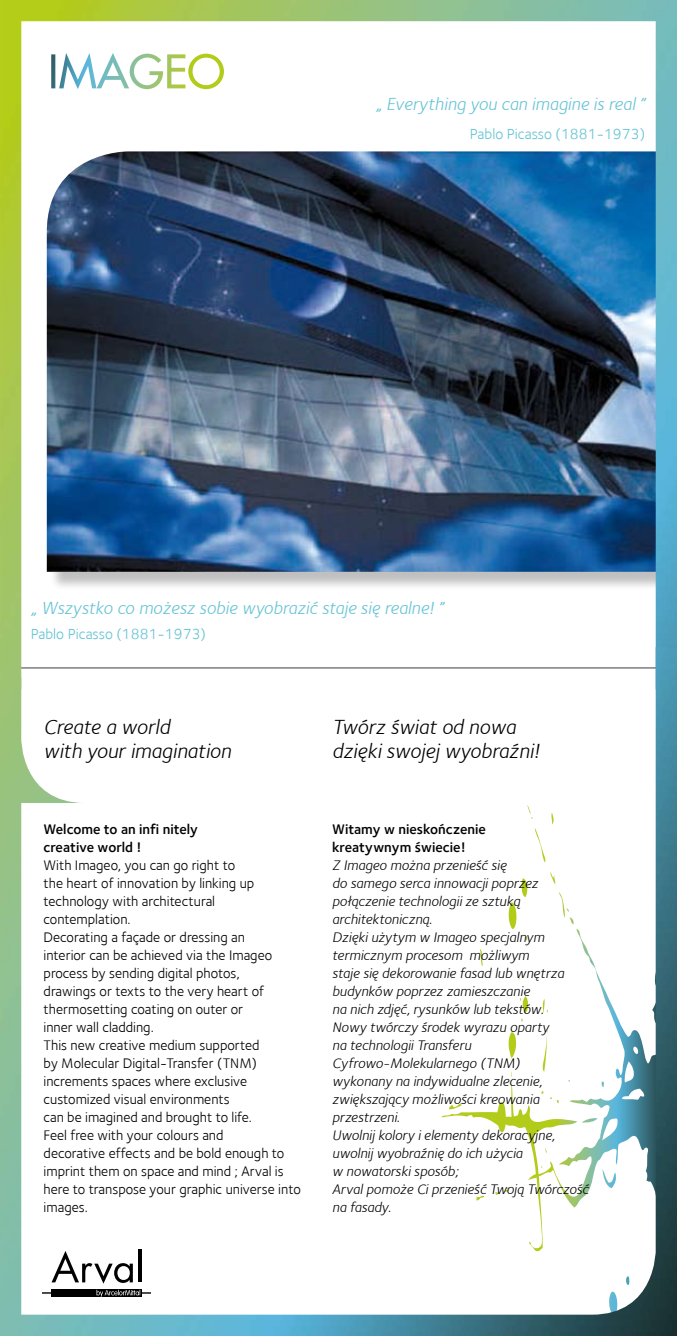
<style>
.page{position:relative;width:677px;height:1336px;background:#fff}
.page>*{position:absolute;margin:0;border:0;box-sizing:border-box;transform-origin:0 0}
.t1{font:21px/24px "Foundry Sterling Book Italic CE";color:#000}
.t2{font:18px "Foundry Sterling Book Italic CE";color:#64c3d5}
.t3{font:15px "Foundry Sterling Book CE";color:#64c3d5}
.t4{font:14.25px/18px "Foundry Sterling Book CE";color:#000}
.t5{font:14.25px/18px "Foundry Sterling Book Italic CE";color:#000}
.t6{font:14.25px/18px "Foundry Sterling Demi CE";color:#000}
</style>
<div class="page">
<img style="left:0;top:0;width:676px;height:646px">
<img style="left:0;top:646px;width:676px;height:689px">
<img style="left:51px;top:54px;width:4px;height:34px">
<img style="left:59px;top:53px;width:104px;height:36px">
<img style="left:167px;top:54px;width:18px;height:34px">
<img style="left:188px;top:54px;width:36px;height:35px">
<hr style="left:43px;top:1291px;width:108px;height:2px;background:#000">
<div style="left:51px;top:1288px;width:91px;height:7px;background:#000"></div>
<svg style="left:52px;top:1250px;width:81px;height:33px"></svg>
<hr style="left:138px;top:1249px;width:4px;height:33px;background:#000">
<svg style="left:96px;top:1289px;width:44px;height:7px"></svg>
<p class="t2" style="left:375px;top:93px;width:270px">„ Everything you can imagine is real ”</p>
<p class="t3" style="left:469px;top:125px;width:176px">Pablo Picasso (1881-1973)</p>
<p class="t2" style="left:31px;top:597px;width:414px">„ Wszystko co możesz sobie wyobrazić staje się realne! ”</p>
<p class="t3" style="left:31px;top:625px;width:176px">Pablo Picasso (1881-1973)</p>
<h1 class="t1" style="left:44px;top:714px;width:189px">Create a world<br>with your imagination</h1>
<p class="t6" style="left:44px;top:820px;width:156px">Welcome to an infi nitely creative world !</p>
<p class="t4" style="left:44px;top:856px;width:258px">With Imageo, you can go right to<br>the heart of innovation by linking up technology with architectural contemplation.<br>Decorating a façade or dressing an<br>interior can be achieved via the Imageo process by sending digital photos,<br>drawings or texts to the very heart of thermosetting coating on outer or<br>inner wall cladding.<br>This new creative medium supported<br>by Molecular Digital-Transfer (TNM) increments spaces where exclusive customized visual environments<br>can be imagined and brought to life.<br>Feel free with your colours and<br>decorative effects and be bold enough to imprint them on space and mind ; Arval is here to transpose your graphic universe into images.</p>
<h1 class="t1" style="left:332px;top:714px;width:209px">Twórz świat od nowa dzięki swojej wyobraźni!</h1>
<p class="t6" style="left:332px;top:820px;width:155px">Witamy w nieskończenie kreatywnym świecie!</p>
<p class="t5" style="left:332px;top:856px;width:258px">Z Imageo można przenieść się<br>do samego serca innowacji poprzez połączenie technologii ze sztuką architektoniczną.<br>Dzięki użytym w Imageo specjalnym termicznym procesom możliwym<br>staje się dekorowanie fasad lub wnętrza budynków poprzez zamieszczanie<br>na nich zdjęć, rysunków lub tekstów.<br>Nowy twórczy środek wyrazu oparty<br>na technologii Transferu<br>Cyfrowo-Molekularnego (TNM)<br>wykonany na indywidualne zlecenie, zwiększający możliwości kreowania przestrzeni.<br>Uwolnij kolory i elementy dekoracyjne, uwolnij wyobraźnię do ich użycia<br>w nowatorski sposób;<br>Arval pomoże Ci przenieść Twoją Twórczość na fasady.</p>
</div>
